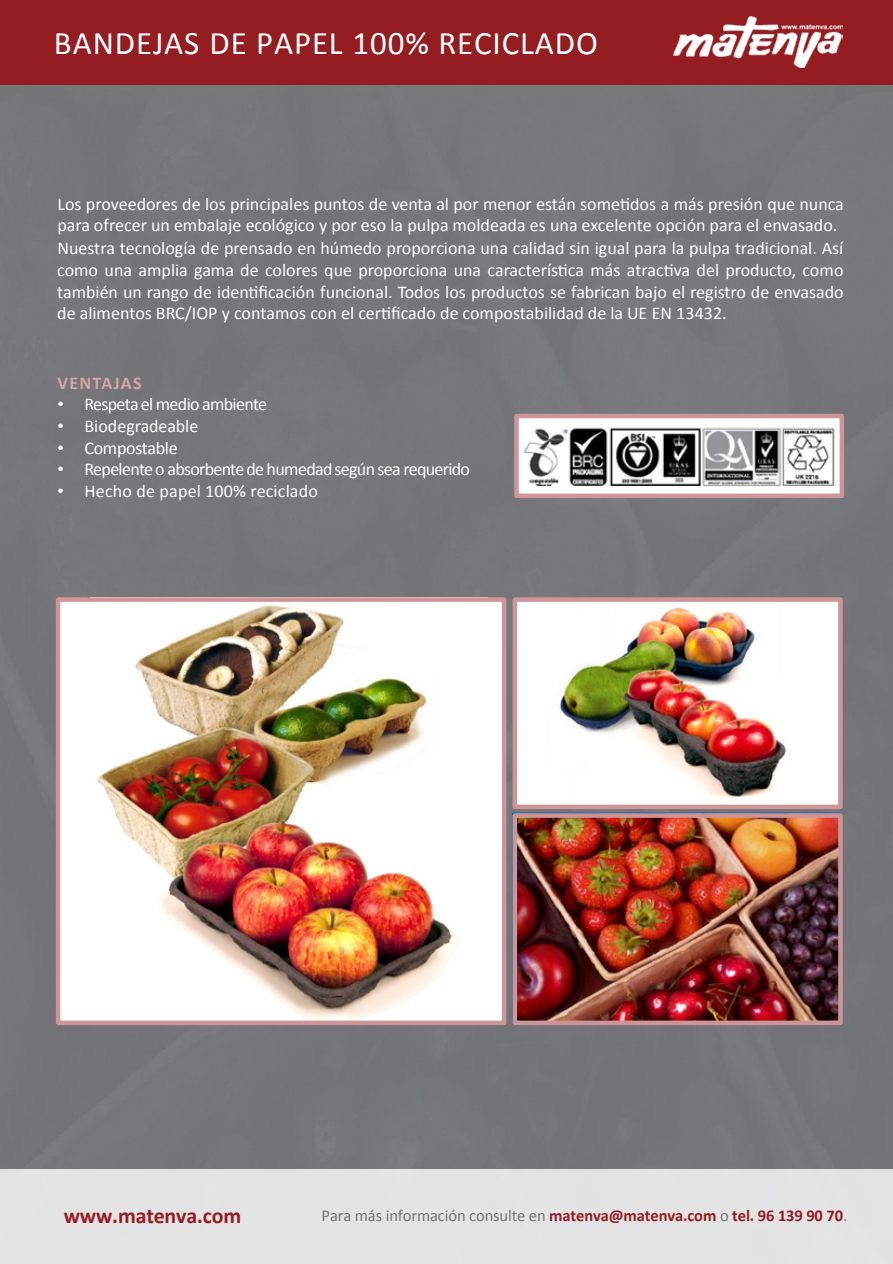
<style>
.page{position:relative;width:893px;height:1264px;background:#fff}
.page>*{position:absolute;margin:0;border:0;box-sizing:border-box;transform-origin:0 0}
.t1{font:33px "Calibri";letter-spacing:.025em;color:#fff}
.t2{font:700 21.9px "Calibri";letter-spacing:-.005em;color:#941d22}
.t3{font:18px/21.9px "Calibri";color:#fff}
.t4{font:18px "Calibri";letter-spacing:-.035em;color:#fff}
.t5{font:18px "Calibri";letter-spacing:-.04em;color:#fff}
.t6{font:18px "Calibri";letter-spacing:-.02em;color:#fff}
.t7{font:700 18px "Calibri";letter-spacing:.07em;color:#d4a5a7}
.t8{font:700 16.5px "Calibri";letter-spacing:-.005em;color:#941d22}
.s1{font-family:"Gill Sans"}
.s2{font-weight:400;color:#747378}
</style>
<div class="page">
<div style="left:0;top:84px;width:892px;height:1085px;background:#76767a"></div>
<div style="left:0;top:0;width:892px;height:84px;background:#941d22"></div>
<div style="left:57px;top:598px;width:447px;height:425px;background:#fff"></div>
<img style="left:97px;top:605px;width:363px;height:414px">
<img style="left:517px;top:818px;width:320px;height:201px">
<div style="left:512px;top:813px;width:330px;height:211px;border:4px solid #cd9597"></div>
<div style="left:516px;top:416px;width:325px;height:79px;background:#fff"></div>
<div style="left:514px;top:413px;width:330px;height:85px;border:4px solid #cd9597"></div>
<img style="left:524px;top:427px;width:311px;height:58px">
<div style="left:514px;top:599px;width:326px;height:207px;background:#fff"></div>
<div style="left:512px;top:597px;width:330px;height:212px;border:4px solid #cd9597"></div>
<img style="left:559px;top:607px;width:228px;height:191px">
<img style="left:673px;top:16px;width:169px;height:51px">
<div style="left:0;top:1169px;width:892px;height:94px;background:#e3e3e4"></div>
<div style="left:56px;top:597px;width:450px;height:427px;border:4px solid #cd9597"></div>
<h1 class="t1" style="left:54px;top:23px;width:545px">BANDEJAS DE PAPEL 100% RECICLADO</h1>
<p class="t3" style="left:57px;top:193px;width:788px">Los proveedores de los principales puntos de venta al por menor están sometidos a más presión que nunca para ofrecer un embalaje ecológico y por eso la pulpa moldeada es una excelente opción para el envasado.<br>Nuestra tecnología de prensado en húmedo proporciona una calidad sin igual para la pulpa tradicional. Así como una amplia gama de colores que proporciona una característica más atractiva del producto, como también un rango de identificación funcional. Todos los productos se fabrican bajo el registro de envasado de alimentos BRC/IOP y contamos con el certificado de compostabilidad de la UE EN 13432.</p>
<p class="t7" style="left:57px;top:371px;width:85px">VENTAJAS</p>
<p class="t5" style="left:57px;top:393px;width:211px"><span class="s1">•</span> Respeta el medio ambiente</p>
<p class="t3" style="left:58px;top:415px;width:142px"><span class="s1">•</span> Biodegradeable</p>
<p class="t6" style="left:58px;top:436px;width:122px"><span class="s1">•</span> Compostable</p>
<p class="t4" style="left:57px;top:458px;width:414px"><span class="s1">•</span> Repelente o absorbente de humedadsegún sea requerido</p>
<p class="t3" style="left:58px;top:479px;width:262px"><span class="s1">•</span> Hecho de papel 100% reciclado</p>
<p class="t2" style="left:64px;top:1201px;width:179px">www.matenva.com</p>
<p class="t8" style="left:321px;top:1205px;width:527px"><span class="s2">Para más información consulte en</span> matenva@matenva.com <span class="s2">o</span> tel. 96 139 90 70<span class="s2">.</span></p>
</div>
